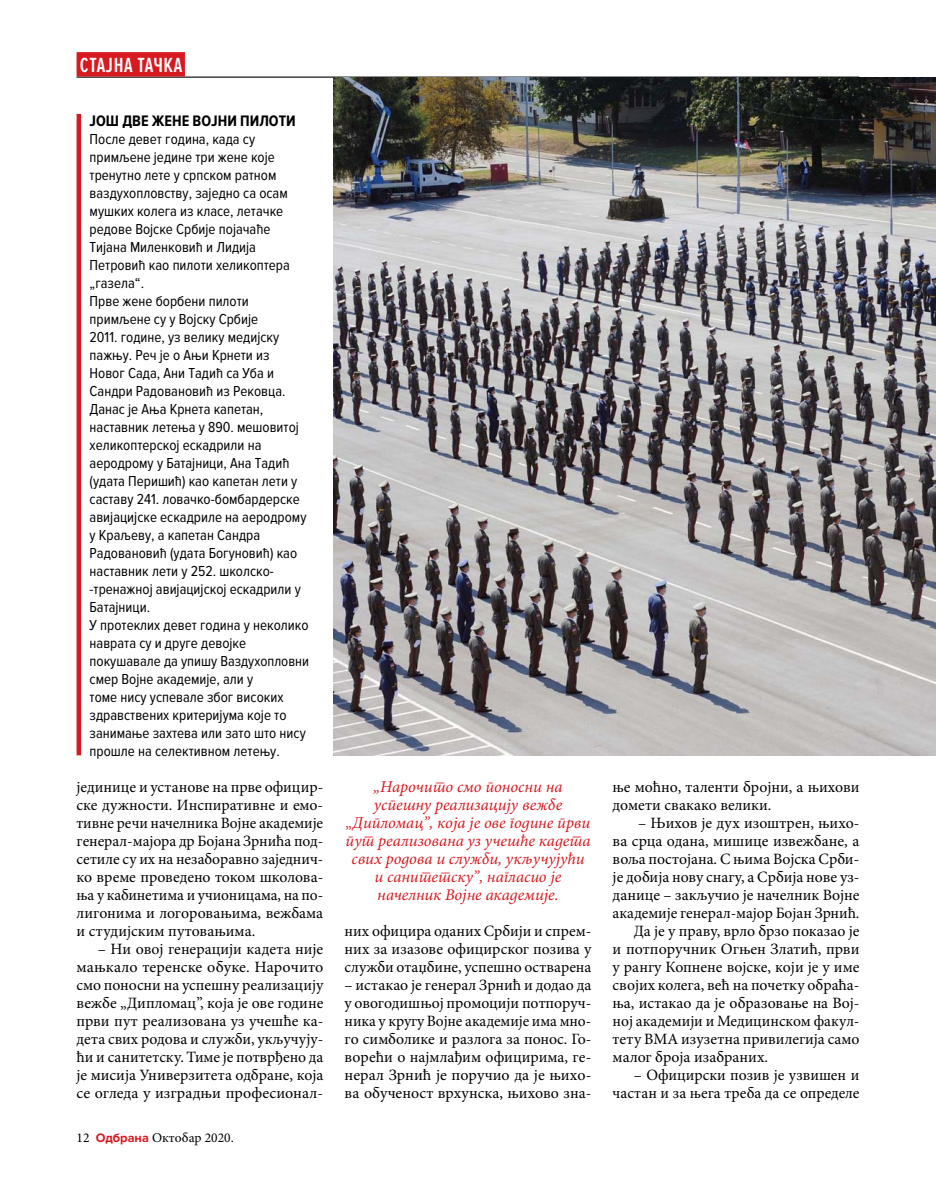
<style>
.page{position:relative;width:936px;height:1191px;background:#fff}
.page>*{position:absolute;margin:0;border:0;box-sizing:border-box;transform-origin:0 0}
.t1{font:600 21.3px "Proxima Nova Ex Cn";letter-spacing:.03em;color:#fff}
.t2{font:italic 16.5px/18px "Minion Pro";color:#d71920;text-align:center}
.t3{font:15.75px/18px "Minion Pro";color:#000;text-align:justify}
.t4{font:700 15.75px "Proxima Nova Cond";color:#000}
.t5{font:15px/18px "Proxima Nova Cond";color:#000}
.t6{font:13.5px "Minion Pro";color:#000}
.s1{font-family:"Proxima Nova";font-weight:700;font-size:12.75px;color:#d71920}
</style>
<div class="page">
<hr style="left:77px;top:77px;width:782px;height:1px;background:#000">
<div style="left:77px;top:52px;width:108px;height:25px;background:#d71920"></div>
<hr style="left:77px;top:114px;width:4px;height:641px;background:#d71920">
<img style="left:334px;top:78px;width:601px;height:677px">
<h1 class="t1" style="left:80px;top:53px;width:104px">СТАЈНА ТАЧКА</h1>
<p class="t4" style="left:90px;top:112px;width:208px">ЈОШ ДВЕ ЖЕНЕ ВОЈНИ ПИЛОТИ</p>
<p class="t5" style="left:90px;top:130px;width:221px">После девет година, када су примљене једине три жене које тренутно лете у српском ратном ваздухопловству, заједно са осам мушких колега из класе, летачке редове Војске Србије појачаће<br>Тијана Миленковић и Лидија<br>Петровић као пилоти хеликоптера „газела“.<br>Прве жене борбени пилоти примљене су у Војску Србије<br>2011. године, уз велику медијску пажњу. Реч је о Ањи Крнети из<br>Новог Сада, Ани Тадић са Уба и<br>Сандри Радовановић из Рековца.<br>Данас је Ања Крнета капетан, наставник летења у 890. мешовитој хеликоптерској ескадрили на аеродрому у Батајници, Ана Тадић (удата Перишић) као капетан лети у саставу 241. ловачко-бомбардерске авијацијске ескадриле на аеродрому у Краљеву, а капетан Сандра<br>Радовановић (удата Богуновић) као наставник лети у 252. школско--тренажној авијацијској ескадрили у<br>Батајници.<br>У протеклих девет година у неколико наврата су и друге девојке покушавале да упишу Ваздухопловни смер Војне академије, али у<br>томе нису успевале због високих здравствених критеријума које то занимање захтева или зато што нису прошле на селективном летењу.</p>
<p class="t3" style="left:77px;top:778px;width:248px">јединице и установе на прве официр&shy;ске дужности. Инспиративне и емо&shy;тивне речи начелника Војне академије генерал-мајора др Бојана Зрнића под&shy;сетиле су их на незаборавно заједнич&shy;ко време проведено током школова&shy;ња у кабинетима и учионицама, на по&shy;лигонима и логоровањима, вежбама и студијским путовањима.</p>
<p class="t3" style="left:77px;top:940px;width:248px;text-indent:21px">– Ни овој генерацији кадета није мањкало теренске обуке. Нарочито смо поносни на успешну реализацију вежбе „Дипломац”, која је ове године први пут реализована уз учешће ка&shy;дета свих родова и служби, укључују&shy;ћи и санитетску. Тиме је потврђено да је мисија Универзитета одбране, која се огледа у изградњи професионал-</p>
<p class="t6" style="left:77px;top:1129px;width:159px">12 <span class="s1">Одбрана</span> Октобар 2020.</p>
<p class="t2" style="left:345px;top:778px;width:246px">„Нарочито смо поносни на успешну реализацију вежбе „Дипломац”, која је ове године први пут реализована уз учешће кадета свих родова и служби, укључујући и санитетску”, нагласио је начелник Војне академије.</p>
<p class="t3" style="left:344px;top:922px;width:248px">них официра оданих Србији и спрем&shy;них за изазове официрског позива у служби отаџбине, успешно остварена</p>
<p class="t3" style="left:344px;top:976px;width:248px">– истакао је генерал Зрнић и додао да у овогодишњој промоцији потпоруч&shy;ника у кругу Војне академије има мно&shy;го симболике и разлога за понос. Го&shy;ворећи о најмлађим официрима, ге&shy;нерал Зрнић је поручио да је њихо&shy;ва обученост врхунска, њихово зна-</p>
<p class="t3" style="left:612px;top:778px;width:248px">ње моћно, таленти бројни, а њихови домети свакако велики.</p>
<p class="t3" style="left:638px;top:814px;width:223px">– Њихов је дух изоштрен, њихо-</p>
<p class="t3" style="left:612px;top:832px;width:248px">ва срца одана, мишице извежбане, а</p>
<p class="t3" style="left:612px;top:850px;width:248px">воља постојана. С њима Војска Срби-</p>
<p class="t3" style="left:612px;top:868px;width:248px">је добија нову снагу, а Србија нове уз-</p>
<p class="t3" style="left:612px;top:886px;width:248px">данице – закључио је начелник Војне</p>
<p class="t3" style="left:612px;top:904px;width:248px">академије генерал-мајор Бојан Зрнић.</p>
<p class="t3" style="left:634px;top:922px;width:227px">Да је у праву, врло брзо показао је</p>
<p class="t3" style="left:612px;top:940px;width:248px">и потпоручник Огњен Златић, први</p>
<p class="t3" style="left:612px;top:958px;width:248px">у рангу Копнене војске, који је у име</p>
<p class="t3" style="left:612px;top:976px;width:248px">својих колега, већ на почетку обраћа-</p>
<p class="t3" style="left:612px;top:994px;width:248px">ња, истакао да је образовање на Вој-</p>
<p class="t3" style="left:612px;top:1012px;width:248px">ној академији и Медицинском факул-</p>
<p class="t3" style="left:612px;top:1030px;width:248px">тету ВМА изузетна привилегија само</p>
<p class="t3" style="left:612px;top:1048px;width:157px">малог броја изабраних.</p>
<p class="t3" style="left:612px;top:1066px;width:248px;text-align:right">– Официрски позив је узвишен и частан и за њега треба да се определе</p>
</div>
